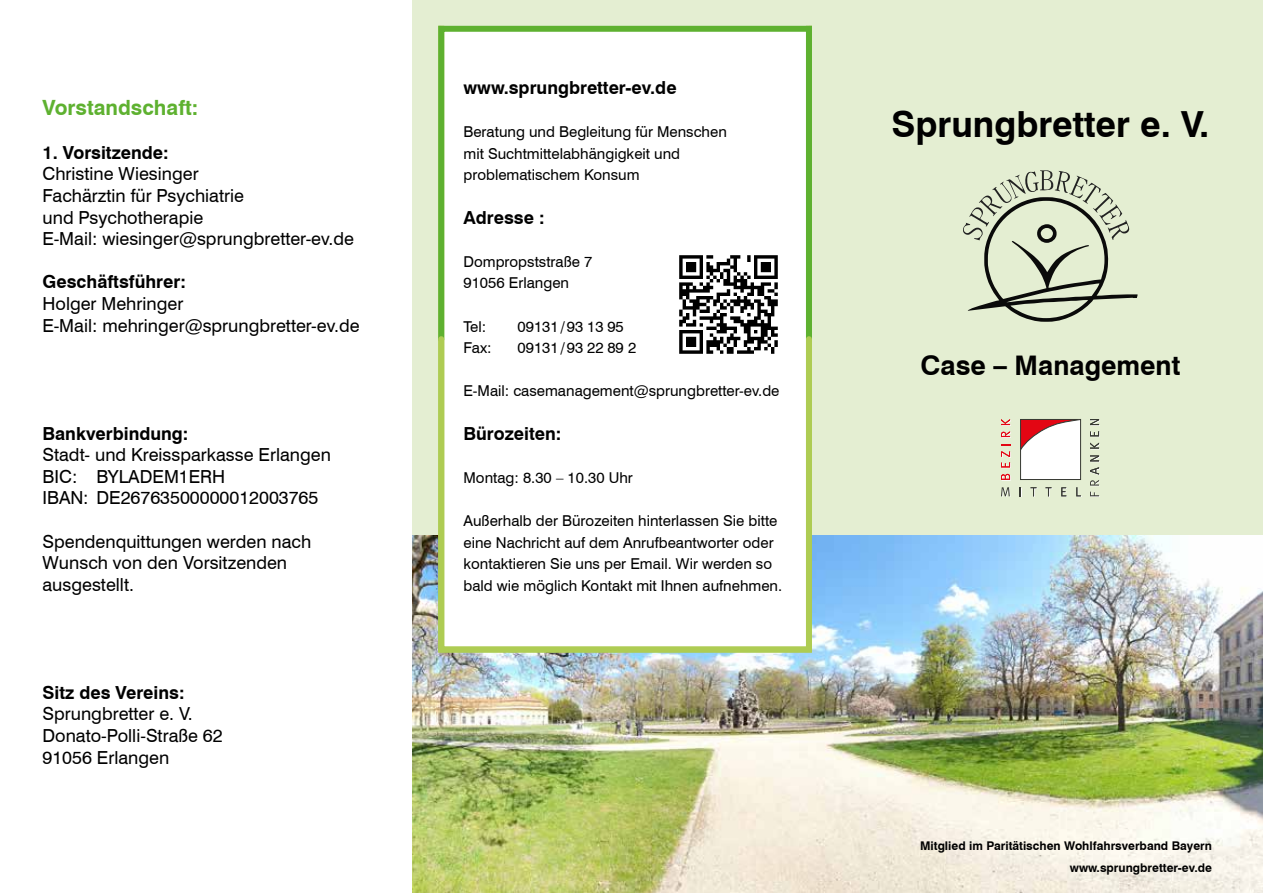
<style>
.page{position:relative;width:1263px;height:893px;background:#fff}
.page>*{position:absolute;margin:0;border:0;box-sizing:border-box;transform-origin:0 0}
.t1{font:700 36px "Swiss 721 BT";color:#000}
.t2{font:700 27px "Swiss 721 BT";color:#000}
.t3{font:700 21px "Swiss 721 BT";color:#5eb130}
.t4{font:18px/21.6px "Swiss 721 BT";color:#000}
.t5{font:700 18px "Swiss 721 BT";color:#000}
.t6{font:15px/21.6px "Swiss 721 BT";color:#000}
.t7{font:700 12px/21.6px "Swiss 721 BT";color:#000;text-align:right}
</style>
<div class="page">
<div style="left:412px;top:0;width:851px;height:893px;background:#e4eed2"></div>
<img style="left:412px;top:536px;width:851px;height:357px">
<div style="left:438px;top:23px;width:374px;height:629px;background:#fff"></div>
<div style="left:438px;top:26px;width:374px;height:316px;border:6px solid #5eb130"></div>
<div style="left:438px;top:336px;width:374px;height:316px;border:6px solid #aecc53"></div>
<svg style="left:963px;top:170px;width:175px;height:152px"></svg>
<svg style="left:1001px;top:487px;width:9px;height:10px"></svg>
<svg style="left:1001px;top:474px;width:10px;height:6px"></svg>
<svg style="left:1001px;top:444px;width:10px;height:24px"></svg>
<svg style="left:1001px;top:419px;width:10px;height:19px"></svg>
<svg style="left:1020px;top:419px;width:80px;height:78px"></svg>
<img style="left:670px;top:255px;width:118px;height:99px">
<h3 class="t3" style="left:43px;top:95px;width:157px">Vorstandschaft:</h3>
<p class="t5" style="left:43px;top:141px;width:128px">1. Vorsitzende:</p>
<p class="t4" style="left:43px;top:163px;width:313px">Christine Wiesinger<br>Fachärztin für Psychiatrie<br>und Psychotherapie<br>E-Mail: wiesinger@sprungbretter-ev.de</p>
<p class="t5" style="left:43px;top:271px;width:145px">Geschäftsführer:</p>
<p class="t4" style="left:43px;top:293px;width:319px">Holger Mehringer<br>E-Mail: mehringer@sprungbretter-ev.de</p>
<p class="t5" style="left:43px;top:422px;width:147px">Bankverbindung:</p>
<p class="t4" style="left:43px;top:444px;width:290px">Stadt- und Kreissparkasse Erlangen<br>BIC: BYLADEM1ERH<br>IBAN: DE26763500000012003765</p>
<p class="t4" style="left:43px;top:530px;width:270px">Spendenquittungen werden nach<br>Wunsch von den Vorsitzenden ausgestellt.</p>
<p class="t5" style="left:43px;top:681px;width:143px">Sitz des Vereins:</p>
<p class="t4" style="left:43px;top:703px;width:182px">Sprungbretter e. V.<br>Donato-Polli-Straße 62<br>91056 Erlangen</p>
<p class="t5" style="left:463px;top:77px;width:215px">www.sprungbretter-ev.de</p>
<p class="t6" style="left:463px;top:121px;width:265px">Beratung und Begleitung für Menschen mit Suchtmittelabhängigkeit und problematischem Konsum</p>
<p class="t5" style="left:463px;top:206px;width:83px">Adresse :</p>
<p class="t6" style="left:463px;top:250px;width:130px">Dompropststraße 7<br>91056 Erlangen</p>
<p class="t6" style="left:463px;top:315px;width:24px">Tel:</p>
<p class="t6" style="left:517px;top:315px;width:108px">09131/93 13 95</p>
<p class="t6" style="left:463px;top:337px;width:30px">Fax:</p>
<p class="t6" style="left:517px;top:337px;width:120px">09131/93 22 89 2</p>
<p class="t6" style="left:463px;top:380px;width:317px">E-Mail: casemanagement@sprungbretter-ev.de</p>
<p class="t5" style="left:463px;top:422px;width:99px">Bürozeiten:</p>
<p class="t6" style="left:463px;top:466px;width:171px">Montag: 8.30 – 10.30 Uhr</p>
<p class="t6" style="left:463px;top:510px;width:320px">Außerhalb der Bürozeiten hinterlassen Sie bitte eine Nachricht auf dem Anrufbeantworter oder kontaktieren Sie uns per Email. Wir werden so bald wie möglich Kontakt mit Ihnen aufnehmen.</p>
<h1 class="t1" style="left:891px;top:102px;width:319px">Sprungbretter e. V.</h1>
<h2 class="t2" style="left:920px;top:349px;width:261px">Case – Management</h2>
<p class="t7" style="left:920px;top:835px;width:293px">Mitglied im Paritätischen Wohlfahrsverband Bayern www.sprungbretter-ev.de</p>
</div>
